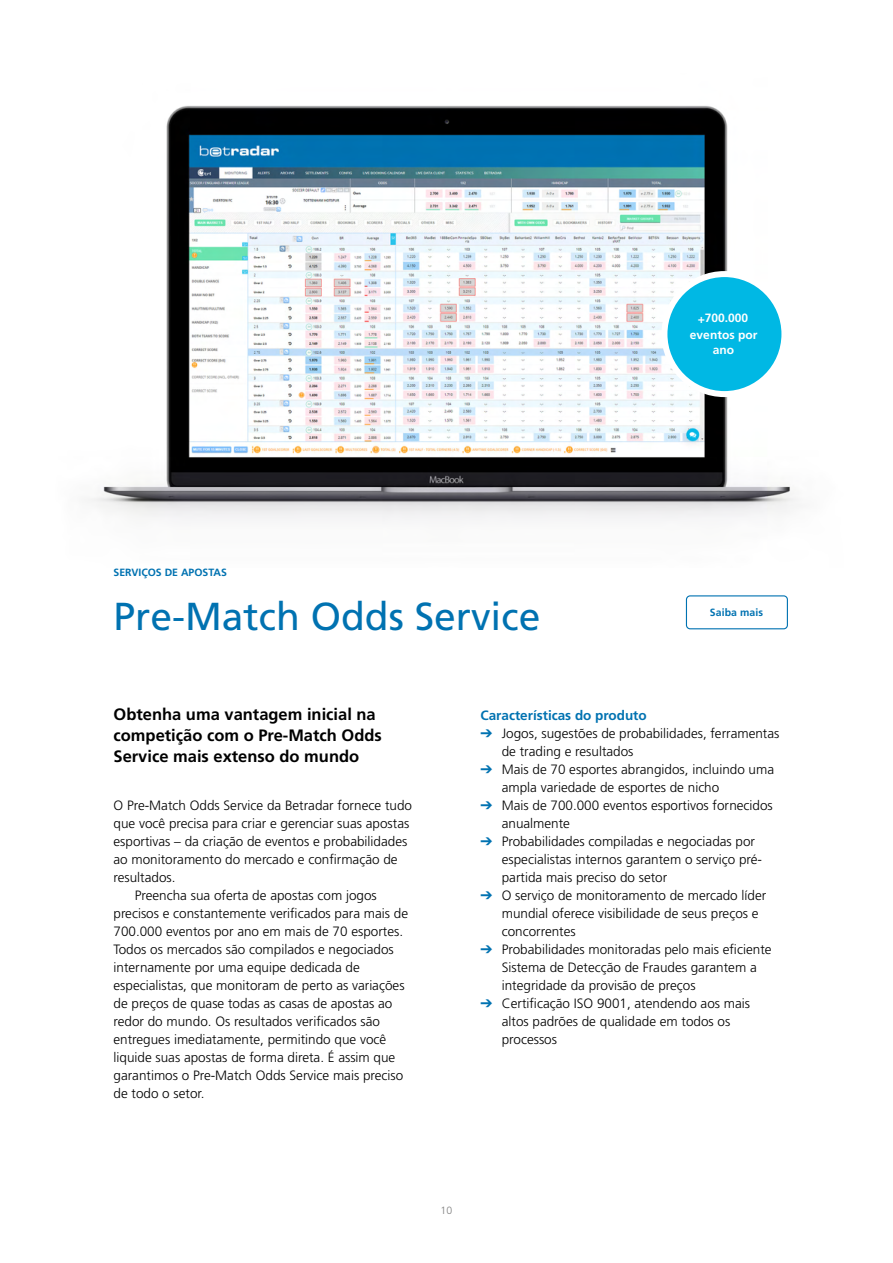
<style>
.page{position:relative;width:893px;height:1263px;background:#fff}
.page>*{position:absolute;margin:0;border:0;box-sizing:border-box;transform-origin:0 0}
.headline{font:39px "Frutiger LT Std";color:#0072b1}
.introduction{font:700 16.5px/21px "Frutiger LT Std";color:#000}
.body_indent{font:300 13.5px/18px "Frutiger LT Std";color:#000}
.body{font:300 13.5px/18px "Frutiger LT Std";color:#000}
.subhead_9{font:700 13.5px "Frutiger LT Std";color:#0072b1}
.callouts{font:700 12px/16.5px "Frutiger LT Std";color:#fff;text-align:center}
.callouts-2{font:700 10.5px "Frutiger LT Std";color:#0072b1}
.t1{font:300 10.5px "Frutiger LT Std";color:#808080}
.s1{color:#0072b1}
</style>
<div class="page">
<img style="left:88px;top:105px;width:710px;height:416px">
<div style="left:664px;top:274px;width:120px;height:120px;background:#00b8e4;border-radius:50%"></div>
<div style="left:661px;top:271px;width:126px;height:126px;border:6px solid #fff;border-radius:50%"></div>
<div style="left:686px;top:595px;width:102px;height:34px;border:1px solid #0072b1;border-radius:4px"></div>
<p class="callouts-2" style="left:114px;top:566px;width:115px">SERVIÇOS DE APOSTAS</p>
<p class="headline" style="left:114px;top:594px;width:428px">Pre-Match Odds Service</p>
<p class="callouts" style="left:690px;top:310px;width:69px">+700.000 eventos por</p>
<p class="callouts" style="left:713px;top:341px;width:23px">ano</p>
<p class="callouts-2" style="left:710px;top:606px;width:55px">Saiba mais</p>
<p class="introduction" style="left:114px;top:704px;width:270px">Obtenha uma vantagem inicial na competição com o Pre-Match Odds<br>Service mais extenso do mundo</p>
<p class="body" style="left:114px;top:797px;width:300px">O Pre-Match Odds Service da Betradar fornece tudo que você precisa para criar e gerenciar suas apostas esportivas – da criação de eventos e probabilidades ao monitoramento do mercado e confirmação de resultados.</p>
<p class="body_indent" style="left:114px;top:887px;width:296px;text-indent:21px">Preencha sua oferta de apostas com jogos precisos e constantemente verificados para mais de 700.000 eventos por ano em mais de 70 esportes.<br>Todos os mercados são compilados e negociados internamente por uma equipe dedicada de especialistas, que monitoram de perto as variações de preços de quase todas as casas de apostas ao redor do mundo. Os resultados verificados são entregues imediatamente, permitindo que você liquide suas apostas de forma direta. É assim que garantimos o Pre-Match Odds Service mais preciso de todo o setor.</p>
<p class="subhead_9" style="left:480px;top:707px;width:168px">Características do produto</p>
<p class="body_indent" style="left:502px;top:725px;width:279px;text-indent:-21px"><span class="s1">➔</span> Jogos, sugestões de probabilidades, ferramentas de trading e resultados</p>
<p class="body_indent" style="left:502px;top:761px;width:274px;text-indent:-21px"><span class="s1">➔</span> Mais de 70 esportes abrangidos, incluindo uma ampla variedade de esportes de nicho</p>
<p class="body_indent" style="left:502px;top:797px;width:273px;text-indent:-21px"><span class="s1">➔</span> Mais de 700.000 eventos esportivos fornecidos anualmente</p>
<p class="body_indent" style="left:502px;top:833px;width:262px;text-indent:-21px"><span class="s1">➔</span> Probabilidades compiladas e negociadas por especialistas internos garantem o serviço pré&shy;partida mais preciso do setor</p>
<p class="body_indent" style="left:502px;top:887px;width:266px;text-indent:-21px"><span class="s1">➔</span> O serviço de monitoramento de mercado líder mundial oferece visibilidade de seus preços e concorrentes</p>
<p class="body_indent" style="left:502px;top:941px;width:271px;text-indent:-21px"><span class="s1">➔</span> Probabilidades monitoradas pelo mais eficiente<br>Sistema de Detecção de Fraudes garantem a integridade da provisão de preços</p>
<p class="body_indent" style="left:502px;top:995px;width:250px;text-indent:-21px"><span class="s1">➔</span> Certificação ISO 9001, atendendo aos mais altos padrões de qualidade em todos os processos</p>
<p class="t1" style="left:441px;top:1205px;width:13px">10</p>
</div>
